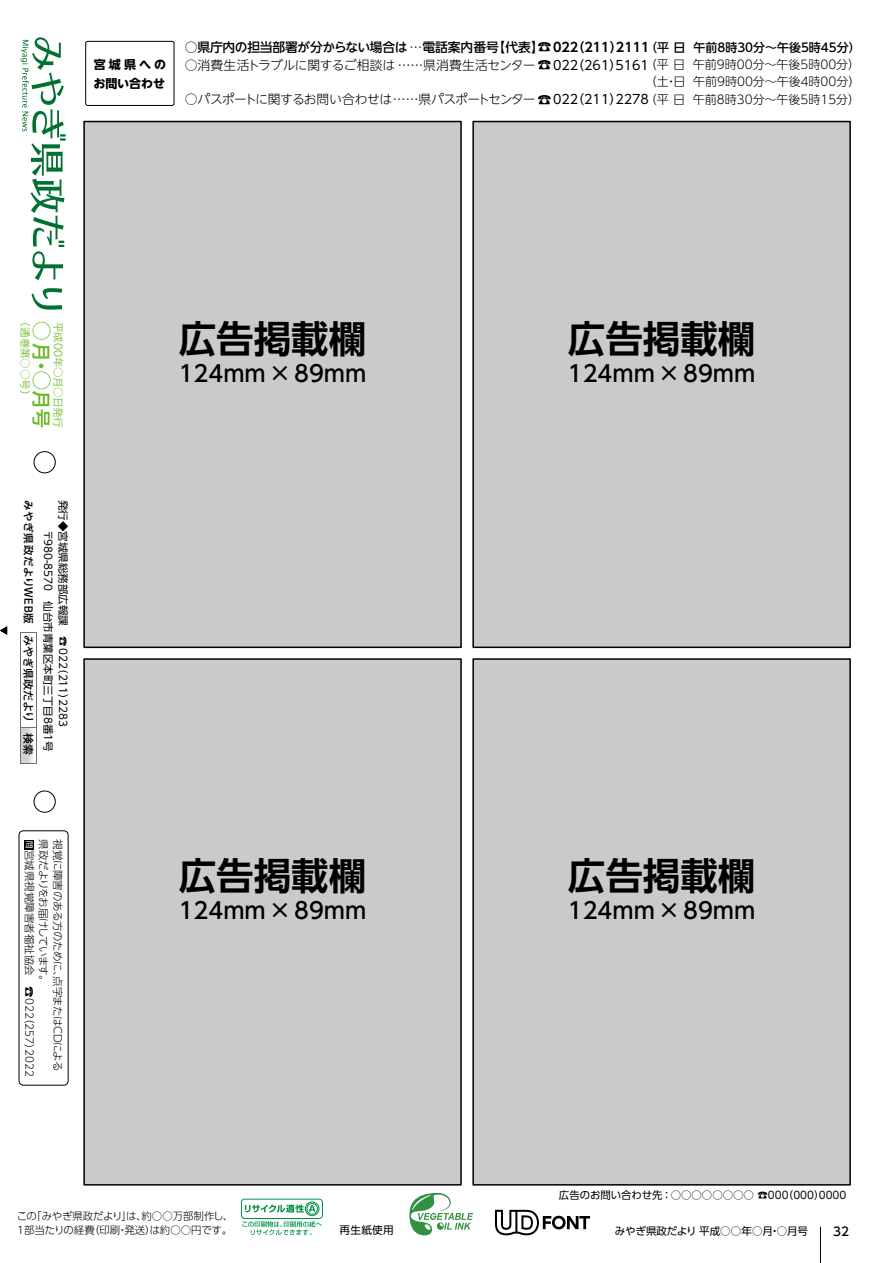
<style>
.page{position:relative;width:893px;height:1263px;background:#fff}
.page>*{position:absolute;margin:0;border:0;box-sizing:border-box;transform-origin:0 0}
.t1{font:700 37.5px "UD Shin Go Pro De";color:#000}
.t2{font:500 22.5px "UD Shin Go Pro";color:#000}
.t3{font:300 12.75px "UD Shin Go NT Pro";letter-spacing:-.035em;color:#000}
.t4{font:300 12.75px "UD Shin Go NT Pro";letter-spacing:-.015em;color:#000}
.t5{font:500 12.75px "UD Shin Go NT Pro";letter-spacing:-.015em;color:#000}
.t6{font:12.75px "UD Shin Go NT Pro";color:#000}
.t7{font:700 12.75px "UD Shin Go NT Pro De";color:#000}
.t8{font:300 12px "UD Shin Go NT Pro";color:#000}
.t9{font:500 12px "UD Shin Go NT Pro";color:#000}
.t10{font:700 12px/19.5px "UD Shin Go NT Pro";letter-spacing:.005em;color:#000}
.t11{font:500 12px "UD Shin Go Pro";color:#000}
.t12{font:500 10.95px "Gothic MB101 Pro";color:#000}
.t13{font:10.65px "Hira Kaku Std W3";letter-spacing:-.01em;color:#6fba2c}
.t14{font:10.65px "UD Shin Go Pro";letter-spacing:.025em;color:#000}
.t15{font:300 10.5px/14.2px "UD Shin Go NT Pro";letter-spacing:-.02em;color:#000;text-align:center}
.t16{font:10.5px "UD Shin Go NT Pro";color:#000}
.t17{font:10.5px "UD Shin Go Pro";letter-spacing:-.01em;color:#000}
.t18{font:500 10.5px "UD Shin Go NT Pro";letter-spacing:.03em;color:#000}
.t19{font:300 10.5px "UD Shin Go NT Pro";letter-spacing:-.07em;color:#000}
.t20{font:300 10.35px "UD Shin Go Pro";color:#000}
.t21{font:10.35px "UD Shin Go Pro";color:#000}
.s1{font-weight:300}
.s2{font-size:14.1px}
.s3{font-weight:400;font-size:14.1px}
.s4{font-weight:400}
.s5{font-size:11.55px}
</style>
<div class="page">
<svg style="left:31px;top:288px;width:31px;height:22px"></svg>
<svg style="left:21px;top:37px;width:45px;height:243px"></svg>
<svg style="left:32px;top:322px;width:19px;height:105px"></svg>
<div style="left:241px;top:1199px;width:82px;height:20px;border:1px solid #009143;border-radius:3px"></div>
<svg style="left:242px;top:1201px;width:80px;height:34px"></svg>
<svg style="left:495px;top:1210px;width:95px;height:25px"></svg>
<svg style="left:409px;top:1193px;width:64px;height:42px"></svg>
<div style="left:473px;top:122px;width:377px;height:525px;background:#c9caca"></div>
<div style="left:472px;top:121px;width:379px;height:527px;border:2px solid #000"></div>
<div style="left:84px;top:122px;width:377px;height:525px;background:#c9caca"></div>
<div style="left:83px;top:121px;width:379px;height:527px;border:2px solid #000"></div>
<div style="left:473px;top:659px;width:377px;height:526px;background:#c9caca"></div>
<div style="left:472px;top:658px;width:379px;height:527px;border:2px solid #000"></div>
<div style="left:84px;top:659px;width:377px;height:526px;background:#c9caca"></div>
<div style="left:83px;top:658px;width:379px;height:527px;border:2px solid #000"></div>
<hr style="left:820px;top:1227px;width:1px;height:36px;background:#000">
<svg style="left:0;top:451px;width:56px;height:362px"></svg>
<p class="t10" style="left:94px;top:54px;width:74px">宮城県へのお問い合わせ</p>
<p class="t5" style="left:185px;top:36px;width:315px">○県庁内の担当部署が分からない場合は <span class="s1">…</span>電話案内番号</p>
<p class="t5" style="left:492px;top:36px;width:53px">【代表【</p>
<p class="t7" style="left:572px;top:36px;width:52px">)211(</p>
<p class="t7" style="left:538px;top:36px;width:42px"><span class="s2">☎</span>022</p>
<p class="t7" style="left:616px;top:36px;width:35px">2111</p>
<p class="t9" style="left:645px;top:37px;width:42px">（平日</p>
<p class="t9" style="left:693px;top:37px;width:169px">午前8時30分～午後5時45分(</p>
<p class="t4" style="left:185px;top:55px;width:395px">○消費生活トラブルに関するご相談は ……県消費生活センター <span class="s3">☎</span><span class="s4">022</span></p>
<p class="t6" style="left:571px;top:55px;width:52px">（261）</p>
<p class="t6" style="left:615px;top:55px;width:35px">5161</p>
<p class="t8" style="left:645px;top:55px;width:42px">（平日</p>
<p class="t8" style="left:693px;top:55px;width:169px">午前9時00分～午後5時00分(</p>
<p class="t8" style="left:645px;top:72px;width:42px">（土日</p>
<p class="t8" style="left:665px;top:72px;width:13px">・</p>
<p class="t8" style="left:693px;top:72px;width:169px">午前9時00分～午後4時00分(</p>
<p class="t3" style="left:185px;top:89px;width:395px">○パスポートに関するお問い合わせは……県パスポートセンター <span class="s3">☎</span> <span class="s4">022</span></p>
<p class="t8" style="left:645px;top:89px;width:42px">（平日</p>
<p class="t6" style="left:571px;top:89px;width:52px">)211(</p>
<p class="t6" style="left:615px;top:89px;width:35px">2278</p>
<p class="t8" style="left:693px;top:89px;width:169px">午前8時30分～午後5時15分(</p>
<p class="t13" style="left:33px;top:316px;width:85px;rotate:90deg">（通巻第○○号(</p>
<p class="t13" style="left:66px;top:322px;width:108px;rotate:90deg">平成00年○月○日発行</p>
<p class="t18" style="left:37px;top:500px;width:125px;rotate:90deg">みやぎ県政だよりＷＥＢ版</p>
<p class="t16" style="left:57px;top:500px;width:253px;rotate:90deg">　　　〒980-8570　仙台市青葉区本町三丁目8番1号</p>
<p class="t16" style="left:72px;top:500px;width:127px;rotate:90deg">発行◆宮城県総務部広報課</p>
<p class="t12" style="left:37px;top:635px;width:122px;rotate:90deg">みやぎ県政だより 検索</p>
<p class="t16" style="left:72px;top:636px;width:34px;rotate:90deg">☎022</p>
<p class="t16" style="left:72px;top:663px;width:43px;rotate:90deg">)211(</p>
<p class="t16" style="left:72px;top:699px;width:29px;rotate:90deg">2283</p>
<p class="t15" style="left:65px;top:839px;width:148px;rotate:90deg">視覚に障害のある方のために、県政だよりをお届けしています。宮城県視覚障害者福祉協会</p>
<p class="t19" style="left:66px;top:976px;width:97px;rotate:90deg">点字またはCDによる</p>
<p class="t15" style="left:37px;top:986px;width:34px;rotate:90deg"><span class="s5">☎</span>022</p>
<p class="t15" style="left:37px;top:1013px;width:43px;rotate:90deg">)257(</p>
<p class="t15" style="left:37px;top:1049px;width:29px;rotate:90deg">2022</p>
<h1 class="t1" style="left:179px;top:308px;width:189px">広告掲載欄</h1>
<h2 class="t2" style="left:179px;top:355px;width:189px">124mm×89mm</h2>
<h1 class="t1" style="left:179px;top:846px;width:189px">広告掲載欄</h1>
<h2 class="t2" style="left:179px;top:892px;width:189px">124mm×89mm</h2>
<h1 class="t1" style="left:568px;top:308px;width:189px">広告掲載欄</h1>
<h2 class="t2" style="left:568px;top:355px;width:189px">124mm×89mm</h2>
<h1 class="t1" style="left:568px;top:846px;width:189px">広告掲載欄</h1>
<h2 class="t2" style="left:568px;top:892px;width:189px">124mm×89mm</h2>
<p class="t21" style="left:783px;top:1187px;width:43px">)000(</p>
<p class="t21" style="left:559px;top:1187px;width:231px">広告のお問い合わせ先：○○○○○○○○ ☎000</p>
<p class="t21" style="left:819px;top:1187px;width:29px">0000</p>
<p class="t20" style="left:31px;top:1208px;width:204px">「みやぎ県政だよりは」 約、 ○○万部制作し、</p>
<p class="t20" style="left:17px;top:1208px;width:22px">この</p>
<p class="t20" style="left:89px;top:1222px;width:145px">（印刷発送は約○○円です。</p>
<p class="t20" style="left:145px;top:1222px;width:12px">）</p>
<p class="t20" style="left:17px;top:1222px;width:79px">1部当たりの経費</p>
<p class="t20" style="left:117px;top:1222px;width:12px">・</p>
<p class="t14" style="left:340px;top:1221px;width:56px">再生紙使用</p>
<p class="t17" style="left:615px;top:1222px;width:159px">みやぎ県政だより平成○○年○月</p>
<p class="t17" style="left:769px;top:1222px;width:40px">・○月号</p>
<p class="t11" style="left:833px;top:1222px;width:17px">32</p>
</div>
